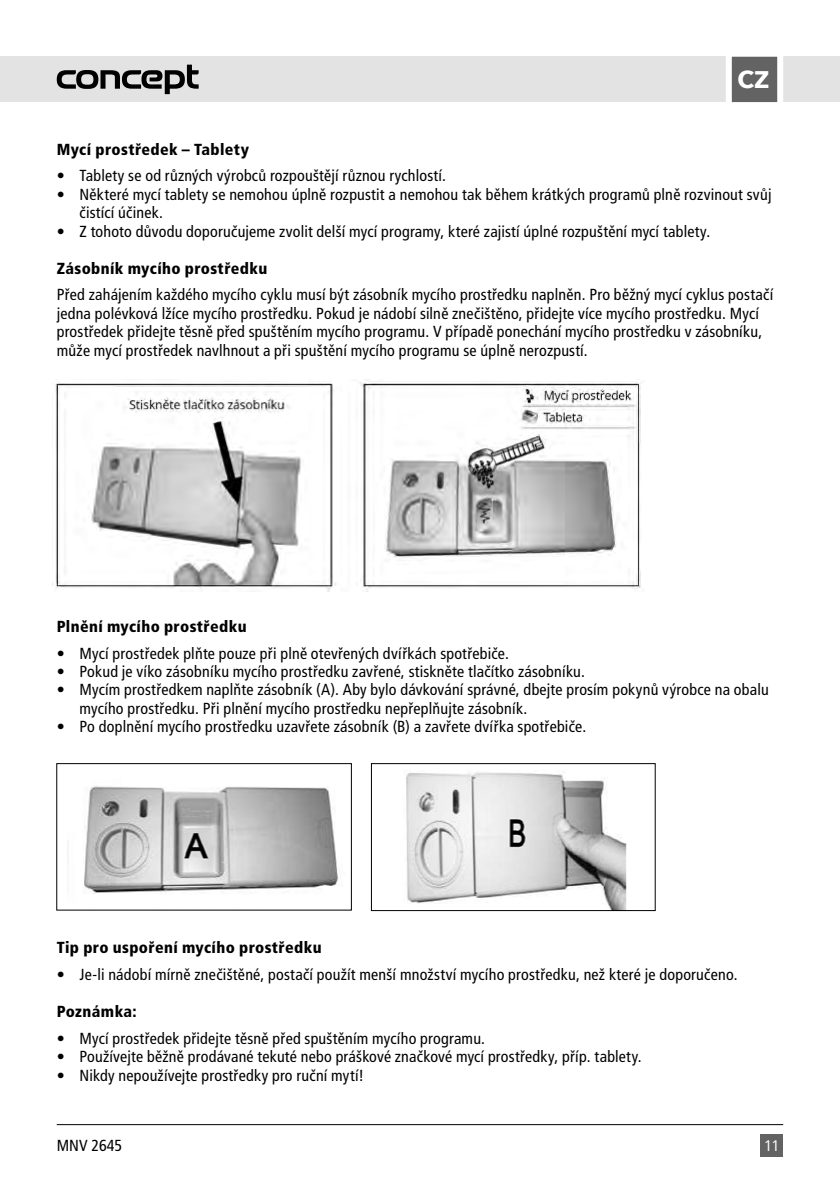
<style>
.page{position:relative;width:840px;height:1191px;background:#fff}
.page>*{position:absolute;margin:0;border:0;box-sizing:border-box;transform-origin:0 0}
.t1{font:700 24px "Avenir Next";color:#fff}
.t2{font:condensed 16px/18.4px "Frutiger CE";letter-spacing:.015em;color:#000}
.t3{font:900 condensed 16px "Frutiger CE";letter-spacing:.025em;color:#000}
.t4{font:16px "Frutiger Next LTW1 G";color:#fff}
</style>
<div class="page">
<div style="left:0;top:57px;width:839px;height:45px;background:#e3e3e3"></div>
<div style="left:760px;top:1134px;width:22px;height:23px;background:#646363"></div>
<hr style="left:57px;top:1124px;width:725px;height:1px;background:#000">
<svg style="left:57px;top:65px;width:141px;height:29px"></svg>
<svg style="left:722px;top:56px;width:63px;height:47px;background:#909090"></svg>
<img style="left:52px;top:381px;width:589px;height:210px">
<img style="left:67px;top:786px;width:274px;height:108px">
<div style="left:56px;top:763px;width:295px;height:147px;border:1px solid #000"></div>
<img style="left:406px;top:772px;width:221px;height:136px">
<div style="left:371px;top:763px;width:284px;height:147px;border:1px solid #000"></div>
<h1 class="t1" style="left:737px;top:59px;width:33px">CZ</h1>
<p class="t3" style="left:57px;top:140px;width:194px">Mycí prostředek – Tablety</p>
<p class="t2" style="left:57px;top:167px;width:390px">• Tablety se od různých výrobců rozpouštějí různou rychlostí.</p>
<p class="t2" style="left:79px;top:185px;width:693px;text-indent:-23px">• Některé mycí tablety se nemohou úplně rozpustit a nemohou tak během krátkých programů plně rozvinout svůj čistící účinek.</p>
<p class="t2" style="left:57px;top:222px;width:654px">• Z tohoto důvodu doporučujeme zvolit delší mycí programy, které zajistí úplné rozpuštění mycí tablety.</p>
<p class="t3" style="left:57px;top:259px;width:212px">Zásobník mycího prostředku</p>
<p class="t2" style="left:57px;top:286px;width:717px">Před zahájením každého mycího cyklu musí být zásobník mycího prostředku naplněn. Pro běžný mycí cyklus postačí jedna polévková lžíce mycího prostředku. Pokud je nádobí silně znečištěno, přidejte více mycího prostředku. Mycí prostředek přidejte těsně před spuštěním mycího programu. V případě ponechání mycího prostředku v zásobníku, může mycí prostředek navlhnout a při spuštění mycího programu se úplně nerozpustí.</p>
<p class="t3" style="left:57px;top:617px;width:191px">Plnění mycího prostředku</p>
<p class="t2" style="left:57px;top:644px;width:453px">• Mycí prostředek plňte pouze při plně otevřených dvířkách spotřebiče.</p>
<p class="t2" style="left:57px;top:662px;width:529px">• Pokud je víko zásobníku mycího prostředku zavřené, stiskněte tlačítko zásobníku.</p>
<p class="t2" style="left:79px;top:681px;width:690px;text-indent:-23px">• Mycím prostředkem naplňte zásobník (A). Aby bylo dávkování správné, dbejte prosím pokynů výrobce na obalu mycího prostředku. Při plnění mycího prostředku nepřeplňujte zásobník.</p>
<p class="t2" style="left:57px;top:717px;width:530px">• Po doplnění mycího prostředku uzavřete zásobník (B) a zavřete dvířka spotřebiče.</p>
<p class="t3" style="left:57px;top:938px;width:266px">Tip pro uspoření mycího prostředku</p>
<p class="t2" style="left:57px;top:965px;width:682px">• Je-li nádobí mírně znečištěné, postačí použít menší množství mycího prostředku, než které je doporučeno.</p>
<p class="t3" style="left:57px;top:1002px;width:81px">Poznámka:</p>
<p class="t2" style="left:57px;top:1029px;width:429px">• Mycí prostředek přidejte těsně před spuštěním mycího programu.</p>
<p class="t2" style="left:57px;top:1047px;width:586px">• Používejte běžně prodávané tekuté nebo práškové značkové mycí prostředky, příp. tablety.</p>
<p class="t2" style="left:57px;top:1066px;width:309px">• Nikdy nepoužívejte prostředky pro ruční mytí!</p>
<p class="t2" style="left:57px;top:1136px;width:67px">MNV 2645</p>
<p class="t4" style="left:763px;top:1137px;width:18px">11</p>
</div>
